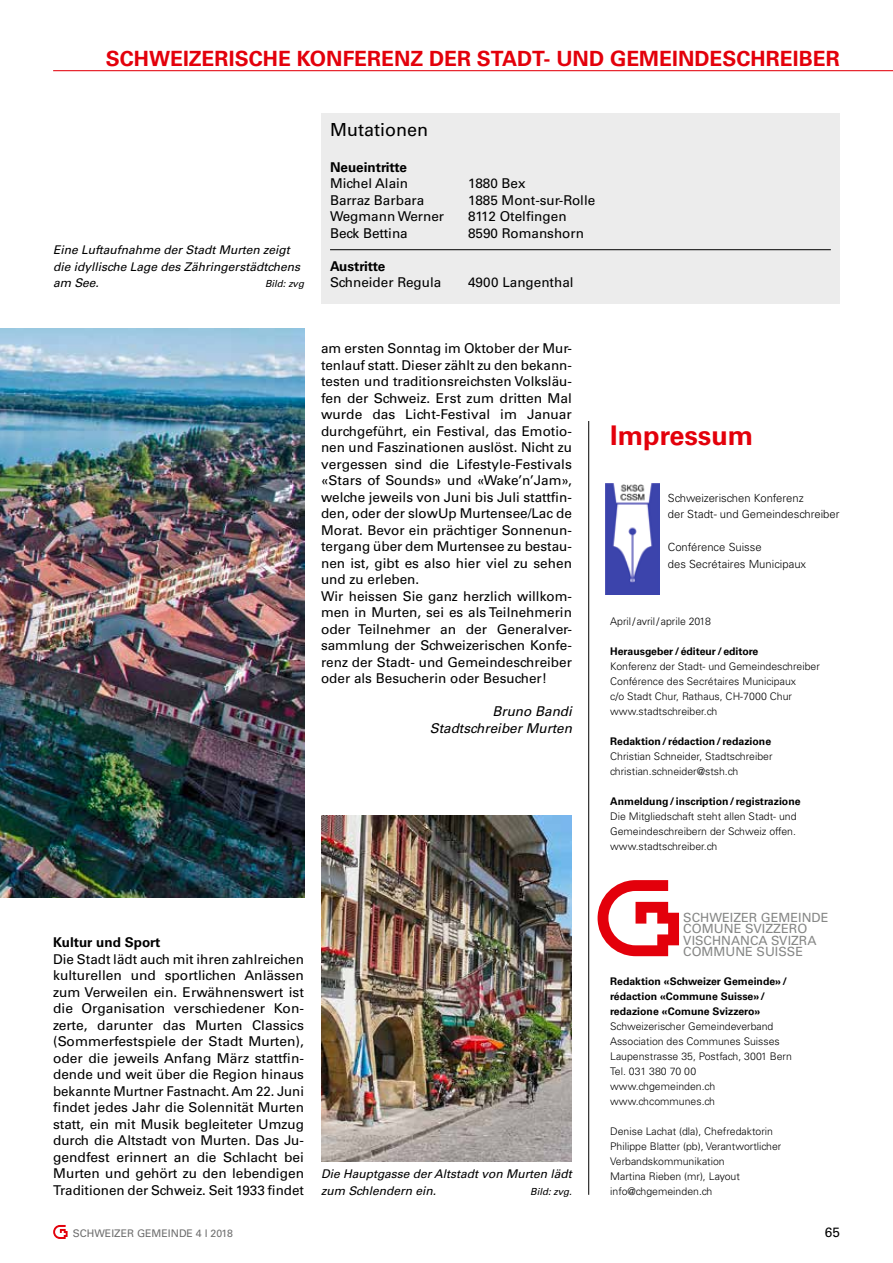
<style>
.page{position:relative;width:893px;height:1263px;background:#fff}
.page>*{position:absolute;margin:0;border:0;box-sizing:border-box;transform-origin:0 0}
.t1{font:700 27px "Univers LT Std";color:#e3000b}
.t2{font:700 21px "Univers LT Std";letter-spacing:.005em;color:#e3000b}
.t3{font:18px "Univers LT Std";color:#000}
.t4{font:13.5px/16.5px "Univers LT Std";color:#000;text-align:justify}
.t5{font:700 13.5px "Univers LT Std";color:#000}
.t6{font:italic 13.5px/16.5px "Univers LT Std";color:#000;text-align:right}
.t7{font:12.75px/11.4px "Univers LT Std";color:#868786}
.t8{font:italic 12px/16.5px "Univers LT Std";color:#000}
.t9{font:300 11.25px/16.5px "Univers LT Std";color:#000}
.t10{font:300 10.5px/15px "Univers LT Std";color:#000}
.t11{font:700 10.5px/15px "Univers LT Std";color:#000}
.t12{font:10.5px "Univers LT Std";color:#6e6e6e}
.t13{font:italic 9.75px "Univers LT Std";color:#000}
</style>
<div class="page">
<svg style="left:53px;top:1225px;width:15px;height:14px"></svg>
<hr style="left:53px;top:70px;width:840px;height:1px;background:#e3000b">
<img style="left:606px;top:484px;width:53px;height:111px">
<svg style="left:598px;top:880px;width:81px;height:76px"></svg>
<hr style="left:588px;top:421px;width:1px;height:774px;background:#000">
<div style="left:321px;top:113px;width:519px;height:191px;background:#ececec"></div>
<hr style="left:330px;top:249px;width:501px;height:1px;background:#000">
<img style="left:321px;top:815px;width:251px;height:347px">
<img style="left:0;top:329px;width:304px;height:569px">
<h2 class="t2" style="left:106px;top:46px;width:735px">SCHWEIZERISCHE KONFERENZ DER STADT- UND GEMEINDESCHREIBER</h2>
<p class="t8" style="left:53px;top:242px;width:249px">Eine Luftaufnahme der Stadt Murten zeigt die idyllische Lage des Zähringerstädtchens am See.</p>
<p class="t13" style="left:265px;top:278px;width:41px">Bild: zvg</p>
<h3 class="t3" style="left:330px;top:119px;width:99px">Mutationen</h3>
<p class="t5" style="left:330px;top:159px;width:78px">Neueintritte</p>
<p class="t4" style="left:330px;top:175px;width:80px">Michel Alain</p>
<p class="t4" style="left:468px;top:175px;width:59px">1880 Bex</p>
<p class="t4" style="left:330px;top:192px;width:96px">Barraz Barbara</p>
<p class="t4" style="left:468px;top:192px;width:129px">1885 Mont-sur-Rolle</p>
<p class="t4" style="left:330px;top:208px;width:116px">Wegmann Werner</p>
<p class="t4" style="left:468px;top:208px;width:100px">8112 Otelfingen</p>
<p class="t4" style="left:330px;top:225px;width:79px">Beck Bettina</p>
<p class="t4" style="left:468px;top:225px;width:118px">8590 Romanshorn</p>
<p class="t5" style="left:330px;top:258px;width:57px">Austritte</p>
<p class="t4" style="left:330px;top:274px;width:113px">Schneider Regula</p>
<p class="t4" style="left:468px;top:274px;width:107px">4900 Langenthal</p>
<p class="t4" style="left:321px;top:340px;width:252px;text-align:left">am ersten Sonntag im Oktober der Mur&shy;tenlauf statt. Dieser zählt zu den bekann&shy;testen und traditionsreichsten Volksläu&shy;fen der Schweiz. Erst zum dritten Mal wurde das Licht-Festival im Januar durchgeführt, ein Festival, das Emotio&shy;nen und Faszinationen auslöst. Nicht zu vergessen sind die Lifestyle-Festivals «Stars of Sounds» und «Wake’n’Jam», welche jeweils von Juni bis Juli stattfin&shy;den, oder der slowUp Murtensee/Lac de Morat. Bevor ein prächtiger Sonnenun&shy;tergang über dem Murtensee zu bestau&shy;nen ist, gibt es also hier viel zu sehen und zu erleben.<br>Wir heissen Sie ganz herzlich willkom&shy;men in Murten, sei es als Teilnehmerin oder Teilnehmer an der Generalver&shy;sammlung der Schweizerischen Konfe&shy;renz der Stadt- und Gemeindeschreiber oder als Besucherin oder Besucher!</p>
<p class="t6" style="left:430px;top:703px;width:144px">Bruno Bandi<br>Stadtschreiber Murten</p>
<h1 class="t1" style="left:610px;top:419px;width:145px">Impressum</h1>
<p class="t9" style="left:668px;top:489px;width:173px">Schweizerischen Konferenz<br>der Stadt- und Gemeindeschreiber</p>
<p class="t9" style="left:668px;top:539px;width:140px">Conférence Suisse<br>des Secrétaires Municipaux</p>
<p class="t10" style="left:610px;top:613px;width:102px">April/ avril/ aprile 2018</p>
<p class="t11" style="left:610px;top:644px;width:150px">Herausgeber /éditeur /editore</p>
<p class="t10" style="left:610px;top:658px;width:211px">Konferenz der Stadt- und Gemeindeschreiber Conférence des Secrétaires Municipaux<br>c/o Stadt Chur, Rathaus, CH-7000 Chur www.stadtschreiber.ch</p>
<p class="t11" style="left:610px;top:734px;width:162px">Redaktion/ rédaction/ redazione</p>
<p class="t10" style="left:610px;top:748px;width:164px">Christian Schneider, Stadtschreiber christian.schneider@stsh.ch</p>
<p class="t11" style="left:610px;top:794px;width:192px">Anmeldung/ inscription/ registrazione</p>
<p class="t10" style="left:610px;top:808px;width:188px;text-align:justify">Die Mitgliedschaft steht allen Stadt- und Gemeindeschreibern der Schweiz offen. www.stadtschreiber.ch</p>
<p class="t5" style="left:53px;top:934px;width:109px">Kultur und Sport</p>
<p class="t4" style="left:53px;top:951px;width:252px">Die Stadt lädt auch mit ihren zahlreichen kulturellen und sportlichen Anlässen zum Verweilen ein. Erwähnenswert ist die Organisation verschiedener Kon&shy;zerte, darunter das Murten Classics (Sommerfestspiele der Stadt Murten), oder die jeweils Anfang März stattfin&shy;dende und weit über die Region hinaus bekannte Murtner Fastnacht. Am 22. Juni findet jedes Jahr die Solennität Murten statt, ein mit Musik begleiteter Umzug durch die Altstadt von Murten. Das Ju&shy;gendfest erinnert an die Schlacht bei Murten und gehört zu den lebendigen Traditionen der Schweiz. Seit 1933 findet</p>
<p class="t8" style="left:321px;top:1166px;width:252px">Die Hauptgasse der Altstadt von Murten lädt zum Schlendern ein.</p>
<p class="t13" style="left:530px;top:1185px;width:43px">Bild: zvg.</p>
<p class="t7" style="left:683px;top:912px;width:147px">SCHWEIZER GEMEINDE<br>COMUNE SVIZZERO<br>VISCHNANCA SVIZRA<br>COMMUNE SUISSE</p>
<p class="t11" style="left:610px;top:974px;width:178px">Redaktion «Schweizer Gemeinde»/ rédaction «Commune Suisse»/ redazione «Comune Svizzero»</p>
<p class="t10" style="left:610px;top:1018px;width:183px">Schweizerischer Gemeindeverband<br>Association des Communes Suisses<br>Laupenstrasse 35, Postfach, 3001 Bern<br>Tel. 031 380 70 00 www.chgemeinden.ch www.chcommunes.ch</p>
<p class="t10" style="left:610px;top:1124px;width:173px">Denise Lachat (dla), Chefredaktorin<br>Philippe Blatter (pb), Verantwortlicher<br>Verbandskommunikation<br>Martina Rieben (mr), Layout info@chgemeinden.ch</p>
<p class="t12" style="left:73px;top:1227px;width:162px">SCHWEIZER GEMEINDE 4 l 2018</p>
<p class="t4" style="left:825px;top:1224px;width:17px">65</p>
</div>
